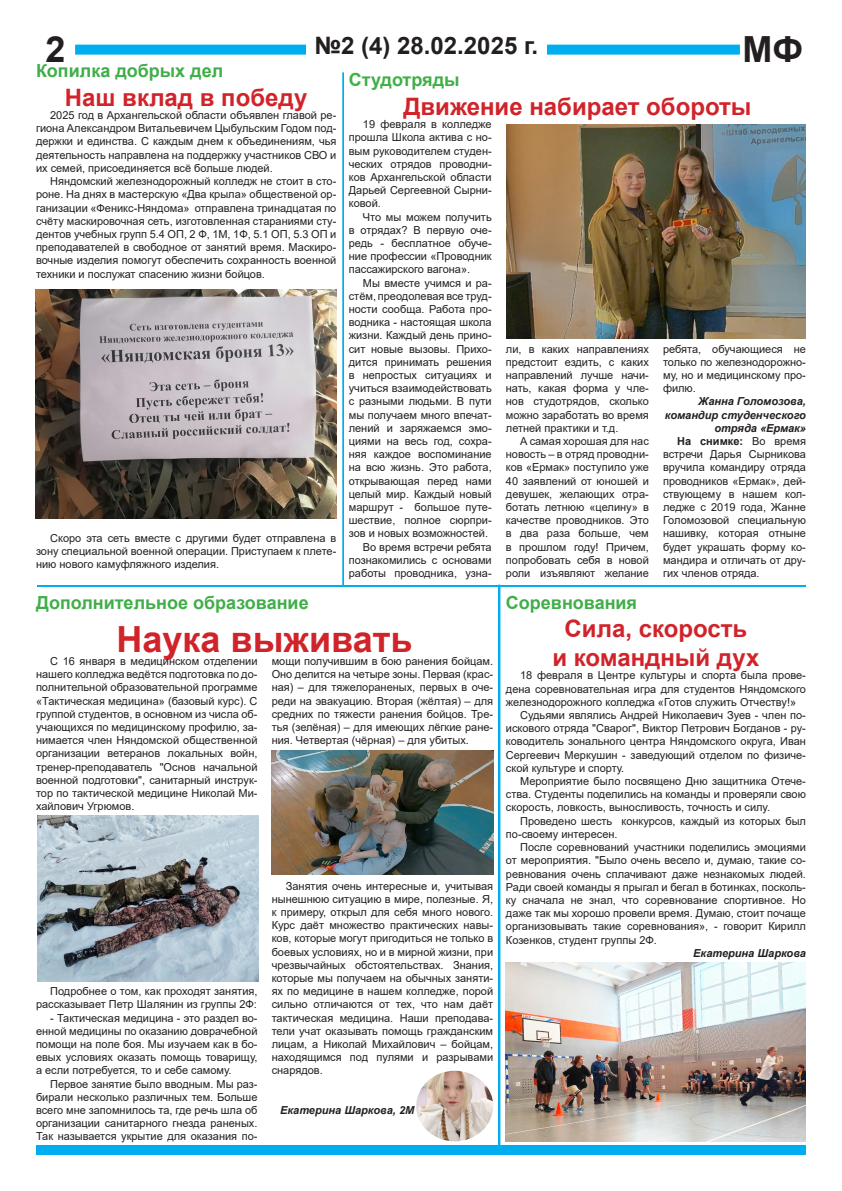
<style>
.page{position:relative;width:842px;height:1191px;background:#fff}
.page>*{position:absolute;margin:0;border:0;box-sizing:border-box;transform-origin:0 0}
.t1{font:700 36px "Arial";color:#d1232a}
.t2{font:700 36px "Arial";color:#231f20}
.t3{font:700 24px "Arial";color:#d1232a}
.t4{font:700 24px "Arial";color:#231f20}
.t5{font:700 18px "Arial";color:#40ae49}
.t6{font:11px/13.2px "Arial";color:#231f20;text-align:justify}
.t7{font:italic 700 11px/13.2px "Arial";color:#231f20;text-align:right}
.s1{font-weight:700}
</style>
<div class="page">
<div style="left:75px;top:45px;width:665px;height:10px;background:#00aeef"></div>
<div style="left:36px;top:1145px;width:770px;height:10px;background:#00aeef"></div>
<div style="left:306px;top:36px;width:241px;height:28px;background:#fff"></div>
<hr style="left:37px;top:585px;width:769px;height:2px;background:#00aeef">
<img style="left:506px;top:124px;width:300px;height:214px">
<img style="left:506px;top:962px;width:300px;height:179px">
<img style="left:37px;top:815px;width:221px;height:166px">
<img style="left:272px;top:750px;width:221px;height:124px">
<img style="left:36px;top:290px;width:300px;height:228px">
<img style="left:416px;top:1070px;width:77px;height:71px">
<div style="left:342px;top:72px;width:2px;height:515px;border:1px solid #00aeef"></div>
<hr style="left:498px;top:585px;width:2px;height:560px;background:#00aeef">
<p class="t2" style="left:46px;top:24px;width:22px">2</p>
<p class="t4" style="left:314px;top:28px;width:225px">№2 (4) 28.02.2025 г.</p>
<p class="t2" style="left:743px;top:24px;width:62px">МФ</p>
<p class="t5" style="left:349px;top:67px;width:112px">Студотряды</p>
<p class="t3" style="left:403px;top:90px;width:349px">Движение набирает обороты</p>
<p class="t6" style="left:349px;top:118px;width:144px;text-indent:14px">19 февраля в колледже прошла Школа актива с но&shy;вым руководителем студен&shy;ческих отрядов проводни&shy;ков Архангельской области Дарьей Сергеевной Сырни&shy;ковой.</p>
<p class="t6" style="left:349px;top:210px;width:144px;text-indent:14px">Что мы можем получить в отрядах? В первую оче&shy;редь - бесплатное обуче&shy;ние профессии «Проводник пассажирского вагона».</p>
<p class="t6" style="left:349px;top:276px;width:144px;text-indent:14px">Мы вместе учимся и ра&shy;стём, преодолевая все труд&shy;ности сообща. Работа про&shy;водника - настоящая школа жизни. Каждый день прино&shy;сит новые вызовы. Прихо&shy;дится принимать решения в непростых ситуациях и учиться взаимодействовать с разными людьми. В пути мы получаем много впечат&shy;лений и заряжаемся эмо&shy;циями на весь год, сохра&shy;няя каждое воспоминание на всю жизнь. Это работа, открывающая перед нами целый мир. Каждый новый маршрут - большое путе&shy;шествие, полное сюрпри&shy;зов и новых возможностей.</p>
<p class="t6" style="left:349px;top:540px;width:144px;text-indent:14px">Во время встречи ребята познакомились с основами работы проводника, узна-</p>
<p class="t5" style="left:36px;top:58px;width:189px">Копилка добрых дел</p>
<p class="t3" style="left:65px;top:80px;width:244px">Наш вклад в победу</p>
<p class="t6" style="left:36px;top:108px;width:302px;text-indent:14px">2025 год в Архангельской области объявлен главой ре&shy;гиона Александром Витальевичем Цыбульским Годом под&shy;держки и единства. С каждым днем к объединениям, чья деятельность направлена на поддержку участников СВО и их семей, присоединяется всё больше людей.</p>
<p class="t6" style="left:36px;top:174px;width:302px;text-indent:14px">Няндомский железнодорожный колледж не стоит в сто&shy;роне. На днях в мастерскую «Два крыла» общественой ор&shy;ганизации «Феникс-Няндома» отправлена тринадцатая по счёту маскировочная сеть, изготовленная стараниями сту&shy;дентов учебных групп 5.4 ОП, 2 Ф, 1М, 1Ф, 5.1 ОП, 5.3 ОП и преподавателей в свободное от занятий время. Маскиро&shy;вочные изделия помогут обеспечить сохранность военной техники и послужат спасению жизни бойцов.</p>
<p class="t6" style="left:663px;top:342px;width:144px">ребята, обучающиеся не только по железнодорожно&shy;му, но и медицинскому про&shy;филю.</p>
<p class="t7" style="left:665px;top:395px;width:143px">Жанна Голомозова, командир студенческого отряда «Ермак»</p>
<p class="t6" style="left:663px;top:434px;width:144px;text-indent:14px"><span class="s1">На снимке:</span> Во время встречи Дарья Сырникова вручила командиру отряда проводников «Ермак», дей&shy;ствующему в нашем кол&shy;ледже с 2019 года, Жанне Голомозовой специальную нашивку, которая отныне будет украшать форму ко&shy;мандира и отличать от дру&shy;гих членов отряда.</p>
<p class="t6" style="left:506px;top:342px;width:144px">ли, в каких направлениях предстоит ездить, с каких направлений лучше начи&shy;нать, какая форма у чле&shy;нов студотрядов, сколько можно заработать во время летней практики и т.д.</p>
<p class="t6" style="left:506px;top:434px;width:144px;text-indent:14px">А самая хорошая для нас новость – в отряд проводни&shy;ков «Ермак» поступило уже 40 заявлений от юношей и девушек, желающих отра&shy;ботать летнюю «целину» в качестве проводников. Это в два раза больше, чем в прошлом году! Причем, попробовать себя в новой роли изъявляют желание</p>
<p class="t6" style="left:36px;top:531px;width:302px;text-indent:14px">Скоро эта сеть вместе с другими будет отправлена в зону специальной военной операции. Приступаем к плете&shy;нию нового камуфляжного изделия.</p>
<p class="t5" style="left:36px;top:589px;width:274px">Дополнительное образование</p>
<p class="t1" style="left:117px;top:614px;width:298px">Наука выживать</p>
<p class="t6" style="left:36px;top:654px;width:223px;text-indent:14px">С 16 января в медицинском отделении нашего колледжа ведётся подготовка по до&shy;полнительной образовательной программе «Тактическая медицина» (базовый курс). С группой студентов, в основном из числа об&shy;учающихся по медицинскому профилю, за&shy;нимается член Няндомской общественной организации ветеранов локальных войн, тренер-преподаватель "Основ начальной военной подготовки", санитарный инструк&shy;тор по тактической медицине Николай Ми&shy;хайлович Угрюмов.</p>
<p class="t5" style="left:506px;top:589px;width:133px">Соревнования</p>
<p class="t3" style="left:565px;top:612px;width:184px">Сила, скорость</p>
<p class="t3" style="left:552px;top:641px;width:208px">и командный дух</p>
<p class="t6" style="left:506px;top:669px;width:302px;text-indent:14px">18 февраля в Центре культуры и спорта была прове&shy;дена соревновательная игра для студентов Няндомского железнодорожного колледжа «Готов служить Отчеству!»</p>
<p class="t6" style="left:506px;top:708px;width:302px;text-indent:14px">Судьями являлись Андрей Николаевич Зуев - член по&shy;искового отряда "Сварог", Виктор Петрович Богданов - ру&shy;ководитель зонального центра Няндомского округа, Иван Сергеевич Меркушин - заведующий отделом по физиче&shy;ской культуре и спорту.</p>
<p class="t6" style="left:506px;top:774px;width:302px;text-indent:14px">Мероприятие было посвящено Дню защитника Отече&shy;ства. Студенты поделились на команды и проверяли свою скорость, ловкость, выносливость, точность и силу.</p>
<p class="t6" style="left:506px;top:814px;width:302px;text-indent:14px">Проведено шесть конкурсов, каждый из которых был по-своему интересен.</p>
<p class="t6" style="left:506px;top:840px;width:302px;text-indent:14px">После соревнований участники поделились эмоциями от мероприятия. "Было очень весело и, думаю, такие со&shy;ревнования очень сплачивают даже незнакомых людей.<br>Ради своей команды я прыгал и бегал в ботинках, посколь&shy;ку сначала не знал, что соревнование спортивное. Но даже так мы хорошо провели время. Думаю, стоит почаще организовывать такие соревнования», - говорит Кирилл Козенков, студент группы 2Ф.</p>
<p class="t7" style="left:693px;top:946px;width:114px">Екатерина Шаркова</p>
<p class="t6" style="left:272px;top:654px;width:223px">мощи получившим в бою ранения бойцам.<br>Оно делится на четыре зоны. Первая (крас&shy;ная) – для тяжелораненых, первых в оче&shy;реди на эвакуацию. Вторая (жёлтая) – для средних по тяжести ранения бойцов. Тре&shy;тья (зелёная) – для имеющих лёгкие ране&shy;ния. Четвертая (чёрная) – для убитых.</p>
<p class="t6" style="left:272px;top:879px;width:223px;text-indent:14px">Занятия очень интересные и, учитывая нынешнюю ситуацию в мире, полезные. Я, к примеру, открыл для себя много нового.<br>Курс даёт множество практических навы&shy;ков, которые могут пригодиться не только в боевых условиях, но и в мирной жизни, при чрезвычайных обстоятельствах. Знания, которые мы получаем на обычных заняти&shy;ях по медицине в нашем колледже, порой сильно отличаются от тех, что нам даёт тактическая медицина. Наши преподава&shy;тели учат оказывать помощь гражданским лицам, а Николай Михайлович – бойцам, находящимся под пулями и разрывами снарядов.</p>
<p class="t7" style="left:280px;top:1103px;width:136px">Екатерина Шаркова, 2М</p>
<p class="t6" style="left:36px;top:984px;width:223px;text-align:right">Подробнее о том, как проходят занятия, рассказывает Петр Шалянин из группы 2Ф:</p>
<p class="t6" style="left:36px;top:1011px;width:223px;text-indent:14px">- Тактическая медицина - это раздел во&shy;енной медицины по оказанию доврачебной помощи на поле боя. Мы изучаем как в бо&shy;евых условиях оказать помощь товарищу, а если потребуется, то и себе самому.</p>
<p class="t6" style="left:36px;top:1077px;width:223px;text-indent:14px">Первое занятие было вводным. Мы раз&shy;бирали несколько различных тем. Больше всего мне запомнилось та, где речь шла об организации санитарного гнезда раненых.<br>Так называется укрытие для оказания по-</p>
</div>
